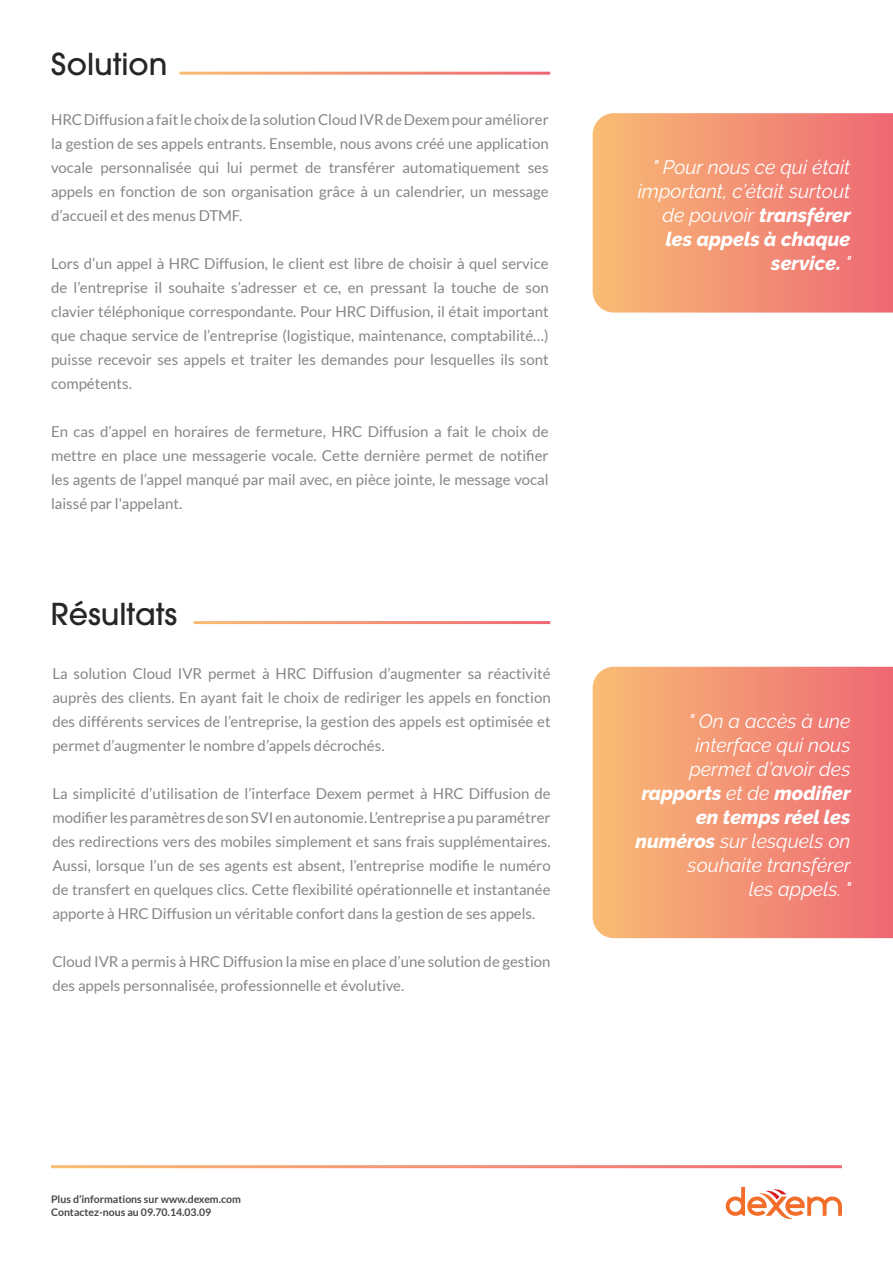
<style>
.page{position:relative;width:893px;height:1263px;background:#fff}
.page>*{position:absolute;margin:0;border:0;box-sizing:border-box;transform-origin:0 0}
.t1{font:500 30px "ITC Avant Garde Pro";color:#242628}
.t2{font:italic 19.5px/24px "Raleway";color:#fff;text-align:right}
.t3{font:15px/24px "Lato";color:#848688;text-align:justify}
.t4{font:700 10.5px/13.5px "Lato";color:#454748}
.s1{font-weight:800}
</style>
<div class="page">
<svg style="left:726px;top:1187px;width:116px;height:33px"></svg>
<svg style="left:593px;top:113px;width:300px;height:200px;background:#f39476"></svg>
<svg style="left:593px;top:667px;width:300px;height:271px;background:#f39575"></svg>
<h1 class="t1" style="left:51px;top:45px;width:118px">Solution</h1>
<p class="t3" style="left:51px;top:108px;width:499px">HRC Diffusion a fait le choix de la solution Cloud IVR de Dexem pour améliorer la gestion de ses appels entrants. Ensemble, nous avons créé une application vocale personnalisée qui lui permet de transférer automatiquement ses appels en fonction de son organisation grâce à un calendrier, un message d’accueil et des menus DTMF.</p>
<p class="t3" style="left:51px;top:252px;width:499px">Lors d’un appel à HRC Diffusion, le client est libre de choisir à quel service de l’entreprise il souhaite s’adresser et ce, en pressant la touche de son clavier téléphonique correspondante. Pour HRC Diffusion, il était important que chaque service de l’entreprise (logistique, maintenance, comptabilité…) puisse recevoir ses appels et traiter les demandes pour lesquelles ils sont compétents.</p>
<p class="t3" style="left:51px;top:420px;width:499px">En cas d’appel en horaires de fermeture, HRC Diffusion a fait le choix de mettre en place une messagerie vocale. Cette dernière permet de notifier les agents de l’appel manqué par mail avec, en pièce jointe, le message vocal laissé par l'appelant.</p>
<h1 class="t1" style="left:51px;top:594px;width:128px">Résultats</h1>
<p class="t3" style="left:52px;top:661px;width:500px">La solution Cloud IVR permet à HRC Diffusion d’augmenter sa réactivité auprès des clients. En ayant fait le choix de rediriger les appels en fonction des différents services de l’entreprise, la gestion des appels est optimisée et permet d’augmenter le nombre d’appels décrochés.</p>
<p class="t3" style="left:52px;top:781px;width:500px">La simplicité d’utilisation de l’interface Dexem permet à HRC Diffusion de modifier les paramètres de son SVI en autonomie. L’entreprise a pu paramétrer des redirections vers des mobiles simplement et sans frais supplémentaires.<br>Aussi, lorsque l’un de ses agents est absent, l’entreprise modifie le numéro de transfert en quelques clics. Cette flexibilité opérationnelle et instantanée apporte à HRC Diffusion un véritable confort dans la gestion de ses appels.</p>
<p class="t3" style="left:52px;top:949px;width:500px">Cloud IVR a permis à HRC Diffusion la mise en place d’une solution de gestion des appels personnalisée, professionnelle et évolutive.</p>
<p class="t4" style="left:51px;top:1192px;width:191px">Plus d’informations sur www.dexem.com<br>Contactez-nous au 09.70.14.03.09</p>
<h2 class="t2" style="left:638px;top:155px;width:215px">" Pour nous ce qui était important, c’était surtout de pouvoir <span class="s1">transférer les appels à chaque service.</span> "</h2>
<h2 class="t2" style="left:636px;top:709px;width:217px">" On a accès à une interface qui nous permet d’avoir des <span class="s1">rapports</span> et de <span class="s1">modifier en temps réel les numéros</span> sur lesquels on souhaite transférer<br>les appels. "</h2>
</div>
